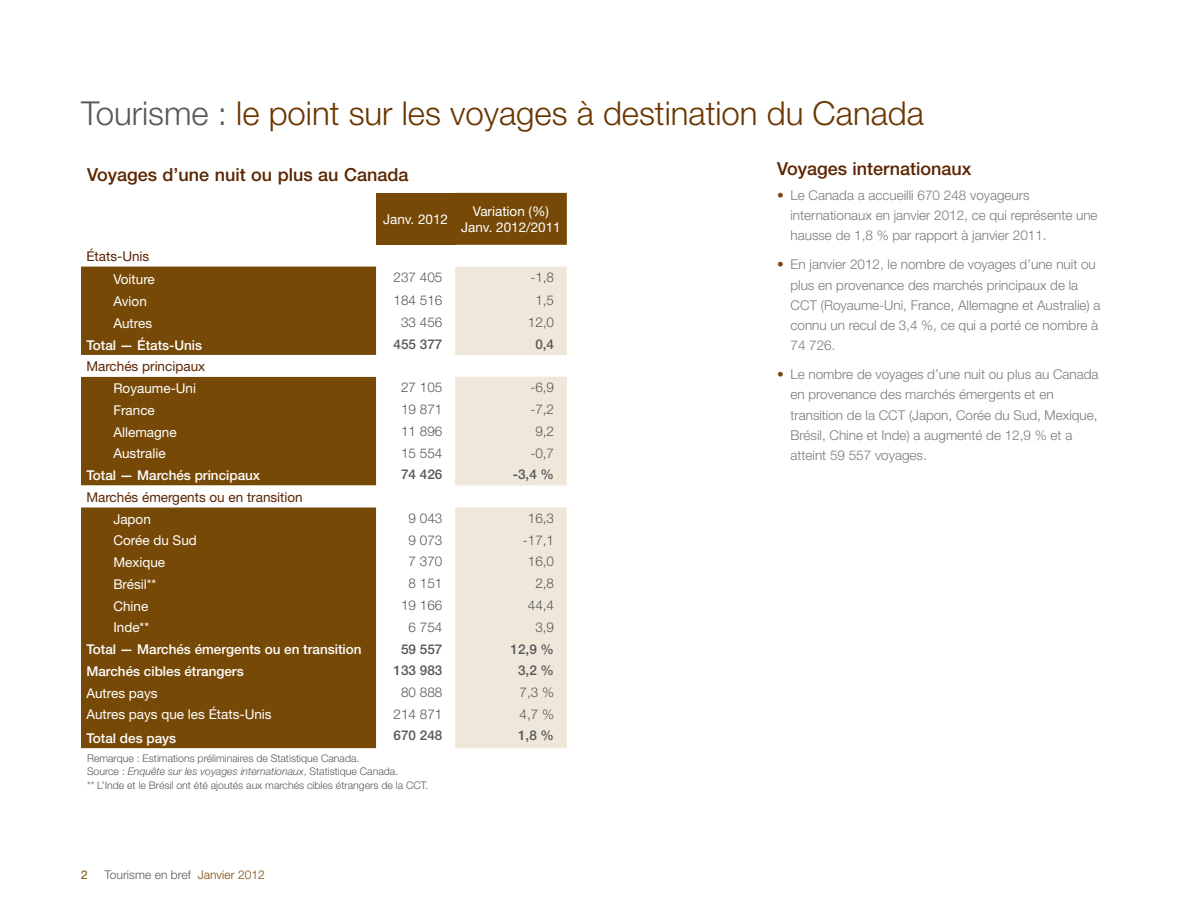
<style>
.page{position:relative;width:1188px;height:918px;background:#fff}
.page>*{position:absolute;margin:0;border:0;box-sizing:border-box;transform-origin:0 0}
.t1{font:300 33px "Helvetica Neue LT Pro";color:#693600}
.t2{font:500 18px "Helvetica Neue LT Pro";color:#5b2400}
.t3{font:300 13.5px/20.2px "Helvetica Neue LT Pro";color:#787a7d}
.t4{font:13.5px/15.8px "Helvetica Neue LT Pro";color:#fff;text-align:center}
.t5{font:300 13.5px "Helvetica Neue LT Pro";color:#57585a}
.t6{font:500 13.5px "Helvetica Neue LT Pro";color:#fff}
.t7{font:13.5px "Helvetica Neue LT Pro";color:#5b2400}
.t8{font:500 13.5px "Helvetica Neue LT Pro";color:#57585a}
.t9{font:300 12px "Helvetica Neue LT Pro";letter-spacing:.005em;color:#57585a}
.t10{font:12px "Helvetica Neue LT Pro";color:#774907}
.t11{font:300 10.5px/13.5px "Helvetica Neue LT Pro";color:#57585a}
.s1{color:#57585a}
.s2{font-style:italic}
.s3{color:#7a4515}
.s4{color:#774907}
</style>
<div class="page">
<svg style="left:81px;top:193px;width:486px;height:555px;fill:#774907"></svg>
<svg style="left:455px;top:267px;width:112px;height:481px;background:#f0e9dd"></svg>
<svg style="left:81px;top:355px;width:374px;height:152px;fill:#774907"></svg>
<h1 class="t1" style="left:81px;top:93px;width:844px"><span class="s1">Tourisme :</span> le point sur les voyages à destination du Canada</h1>
<h2 class="t2" style="left:87px;top:164px;width:323px">Voyages d’une nuit ou plus au Canada</h2>
<p class="t4" style="left:383px;top:211px;width:67px">Janv. 2012</p>
<p class="t4" style="left:461px;top:203px;width:101px">Variation (%)<br>Janv. 2012/2011</p>
<p class="t7" style="left:86px;top:248px;width:65px">États-Unis</p>
<p class="t4" style="left:113px;top:271px;width:43px">Voiture</p>
<p class="t5" style="left:394px;top:269px;width:50px">237 405</p>
<p class="t5" style="left:530px;top:269px;width:25px">-1,8</p>
<p class="t4" style="left:113px;top:293px;width:35px">Avion</p>
<p class="t5" style="left:394px;top:292px;width:50px">184 516</p>
<p class="t5" style="left:535px;top:292px;width:20px">1,5</p>
<p class="t4" style="left:113px;top:315px;width:40px">Autres</p>
<p class="t5" style="left:401px;top:314px;width:43px">33 456</p>
<p class="t5" style="left:528px;top:314px;width:28px">12,0</p>
<p class="t6" style="left:86px;top:337px;width:117px">Total — États-Unis</p>
<p class="t8" style="left:394px;top:336px;width:50px">455 377</p>
<p class="t8" style="left:535px;top:336px;width:20px">0,4</p>
<p class="t7" style="left:86px;top:358px;width:120px">Marchés principaux</p>
<p class="t4" style="left:113px;top:380px;width:84px">Royaume-Uni</p>
<p class="t5" style="left:401px;top:379px;width:43px">27 105</p>
<p class="t5" style="left:530px;top:379px;width:25px">-6,9</p>
<p class="t4" style="left:113px;top:402px;width:43px">France</p>
<p class="t5" style="left:401px;top:401px;width:43px">19 871</p>
<p class="t5" style="left:530px;top:401px;width:25px">-7,2</p>
<p class="t4" style="left:113px;top:424px;width:65px">Allemagne</p>
<p class="t5" style="left:401px;top:423px;width:43px">11 896</p>
<p class="t5" style="left:535px;top:423px;width:20px">9,2</p>
<p class="t4" style="left:113px;top:445px;width:54px">Australie</p>
<p class="t5" style="left:401px;top:445px;width:43px">15 554</p>
<p class="t5" style="left:530px;top:445px;width:25px">-0,7</p>
<p class="t6" style="left:86px;top:467px;width:175px">Total — Marchés principaux</p>
<p class="t8" style="left:401px;top:466px;width:43px">74 426</p>
<p class="t8" style="left:513px;top:466px;width:43px">-3,4 %</p>
<p class="t7" style="left:86px;top:489px;width:218px">Marchés émergents ou en transition</p>
<p class="t4" style="left:113px;top:511px;width:39px">Japon</p>
<p class="t5" style="left:409px;top:510px;width:35px">9 043</p>
<p class="t5" style="left:528px;top:510px;width:28px">16,3</p>
<p class="t4" style="left:113px;top:532px;width:85px">Corée du Sud</p>
<p class="t5" style="left:409px;top:532px;width:35px">9 073</p>
<p class="t5" style="left:523px;top:532px;width:33px">-17,1</p>
<p class="t4" style="left:113px;top:554px;width:53px">Mexique</p>
<p class="t5" style="left:409px;top:553px;width:35px">7 370</p>
<p class="t5" style="left:528px;top:553px;width:28px">16,0</p>
<p class="t4" style="left:113px;top:576px;width:44px">Brésil**</p>
<p class="t5" style="left:409px;top:575px;width:35px">8 151</p>
<p class="t5" style="left:535px;top:575px;width:20px">2,8</p>
<p class="t4" style="left:113px;top:598px;width:37px">Chine</p>
<p class="t5" style="left:401px;top:597px;width:43px">19 166</p>
<p class="t5" style="left:528px;top:597px;width:28px">44,4</p>
<p class="t4" style="left:113px;top:619px;width:37px">Inde**</p>
<p class="t5" style="left:409px;top:619px;width:35px">6 754</p>
<p class="t5" style="left:535px;top:619px;width:20px">3,9</p>
<p class="t6" style="left:86px;top:641px;width:277px">Total — Marchés émergents ou en transition</p>
<p class="t8" style="left:401px;top:641px;width:43px">59 557</p>
<p class="t8" style="left:511px;top:641px;width:45px">12,9 %</p>
<p class="t6" style="left:86px;top:663px;width:159px">Marchés cibles étrangers</p>
<p class="t8" style="left:394px;top:662px;width:50px">133 983</p>
<p class="t8" style="left:518px;top:662px;width:38px">3,2 %</p>
<p class="t4" style="left:86px;top:685px;width:73px">Autres pays</p>
<p class="t5" style="left:401px;top:684px;width:43px">80 888</p>
<p class="t5" style="left:520px;top:684px;width:36px">7,3 %</p>
<p class="t4" style="left:86px;top:706px;width:187px">Autres pays que les États-Unis</p>
<p class="t5" style="left:394px;top:706px;width:50px">214 871</p>
<p class="t5" style="left:520px;top:706px;width:36px">4,7 %</p>
<p class="t6" style="left:86px;top:730px;width:91px">Total des pays</p>
<p class="t8" style="left:394px;top:728px;width:50px">670 248</p>
<p class="t8" style="left:518px;top:728px;width:38px">1,8 %</p>
<p class="t11" style="left:87px;top:751px;width:343px">Remarque : Estimations préliminaires de Statistique Canada.<br>Source : <span class="s2">Enquête sur les voyages internationaux</span>, Statistique Canada.<br>** L’Inde et le Brésil ont été ajoutés aux marchés cibles étrangers de la CCT.</p>
<h2 class="t2" style="left:777px;top:158px;width:196px">Voyages internationaux</h2>
<p class="t3" style="left:790px;top:185px;width:309px;text-indent:-14px"><span class="s3">•</span> Le Canada a accueilli 670 248 voyageurs internationaux en janvier 2012, ce qui représente une hausse de 1,8 % par rapport à janvier 2011.</p>
<p class="t3" style="left:790px;top:254px;width:312px;text-indent:-14px"><span class="s3">•</span> En janvier 2012, le nombre de voyages d’une nuit ou plus en provenance des marchés principaux de la CCT (Royaume-Uni, France, Allemagne et Australie) a connu un recul de 3,4 %, ce qui a porté ce nombre à 74 726.</p>
<p class="t3" style="left:790px;top:364px;width:310px;text-indent:-14px"><span class="s3">•</span> Le nombre de voyages d’une nuit ou plus au Canada en provenance des marchés émergents et en transition de la CCT (Japon, Corée du Sud, Mexique, Brésil, Chine et Inde) a augmenté de 12,9 % et a atteint 59 557 voyages.</p>
<p class="t10" style="left:81px;top:867px;width:8px">2</p>
<p class="t9" style="left:104px;top:867px;width:162px">Tourisme en bref <span class="s4">Janvier 2012</span></p>
</div>
